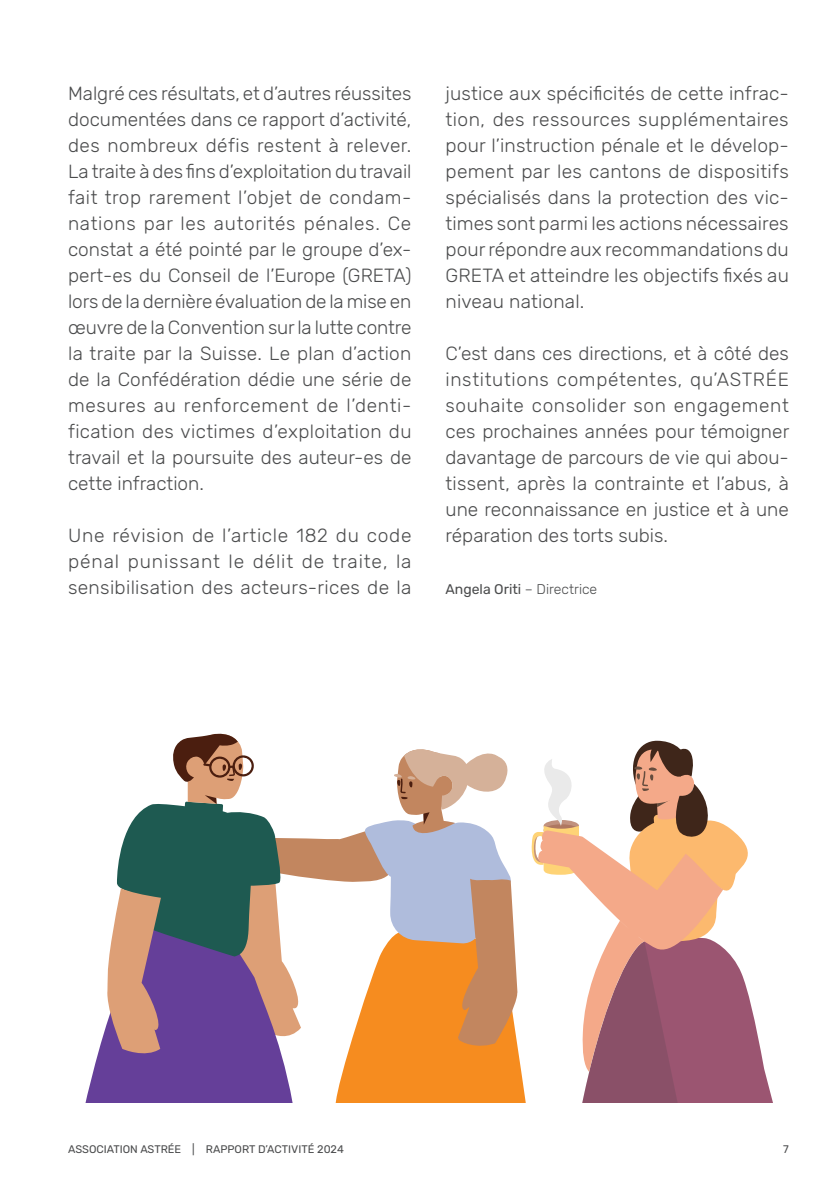
<style>
.page{position:relative;width:840px;height:1191px;background:#fff}
.page>*{position:absolute;margin:0;border:0;box-sizing:border-box;transform-origin:0 0}
.t1{font:300 19px/26px "Rubik";letter-spacing:.005em;color:#4b4c4d;text-align:justify}
.t2{font:14px "Rubik";color:#4b4c4d}
.t3{font:11px "Rubik";color:#4b4c4d}
.s1{font-weight:300}
</style>
<div class="page">
<svg style="left:516px;top:986px;width:10px;height:116px"></svg>
<div style="left:335px;top:1058px;width:181px;height:44px;background:#f68c1f"></div>
<svg style="left:85px;top:1026px;width:203px;height:76px;fill:#653f99"></svg>
<svg style="left:106px;top:733px;width:411px;height:325px"></svg>
<svg style="left:531px;top:740px;width:230px;height:362px"></svg>
<p class="t1" style="left:68px;top:81px;width:345px">Malgré ces résultats, et d’autres réussites documentées dans ce rapport d’activité, des nombreux défis restent à relever.<br>La traite à des fins d’exploitation dutravail fait trop rarement l’objet de condam‑ nations par les autorités pénales. Ce constat a été pointé par le groupe d’ex‑ pert-es du Conseil de l’Europe (GRETA) lors de la dernière évaluation de la mise en œuvre de la Convention surla lutte contre la traite par la Suisse. Le plan d’action de la Confédération dédie une série de mesures au renforcement de l’denti‑ fication des victimes d’exploitation du travail et la poursuite des auteur‑es de cette infraction.</p>
<p class="t1" style="left:68px;top:523px;width:345px">Une révision de l’article 182 du code pénal punissant le délit de traite, la sensibilisation des acteurs-rices de la</p>
<p class="t1" style="left:445px;top:81px;width:345px">justice aux spécificités de cette infrac‑ tion, des ressources supplémentaires pour l’instruction pénale et le dévelop‑ pement par les cantons de dispositifs spécialisés dans la protection des vic‑ times sont parmi les actions nécessaires pour répondre aux recommandations du GRETA et atteindre les objectifs fixés au niveau national.</p>
<p class="t1" style="left:445px;top:341px;width:345px">C’est dans ces directions, et à côté des institutions compétentes, qu’ASTRÉE souhaite consolider son engagement ces prochaines années pour témoigner davantage de parcours de vie qui abou‑ tissent, après la contrainte et l’abus, à une reconnaissance en justice et à une réparation des torts subis.</p>
<p class="t2" style="left:445px;top:581px;width:153px">Angela Oriti <span class="s1">– Directrice</span></p>
<p class="t3" style="left:68px;top:1143px;width:277px">ASSOCIATION ASTRÉE | RAPPORT D’ACTIVITÉ 2024</p>
<p class="t3" style="left:782px;top:1143px;width:7px">7</p>
</div>
